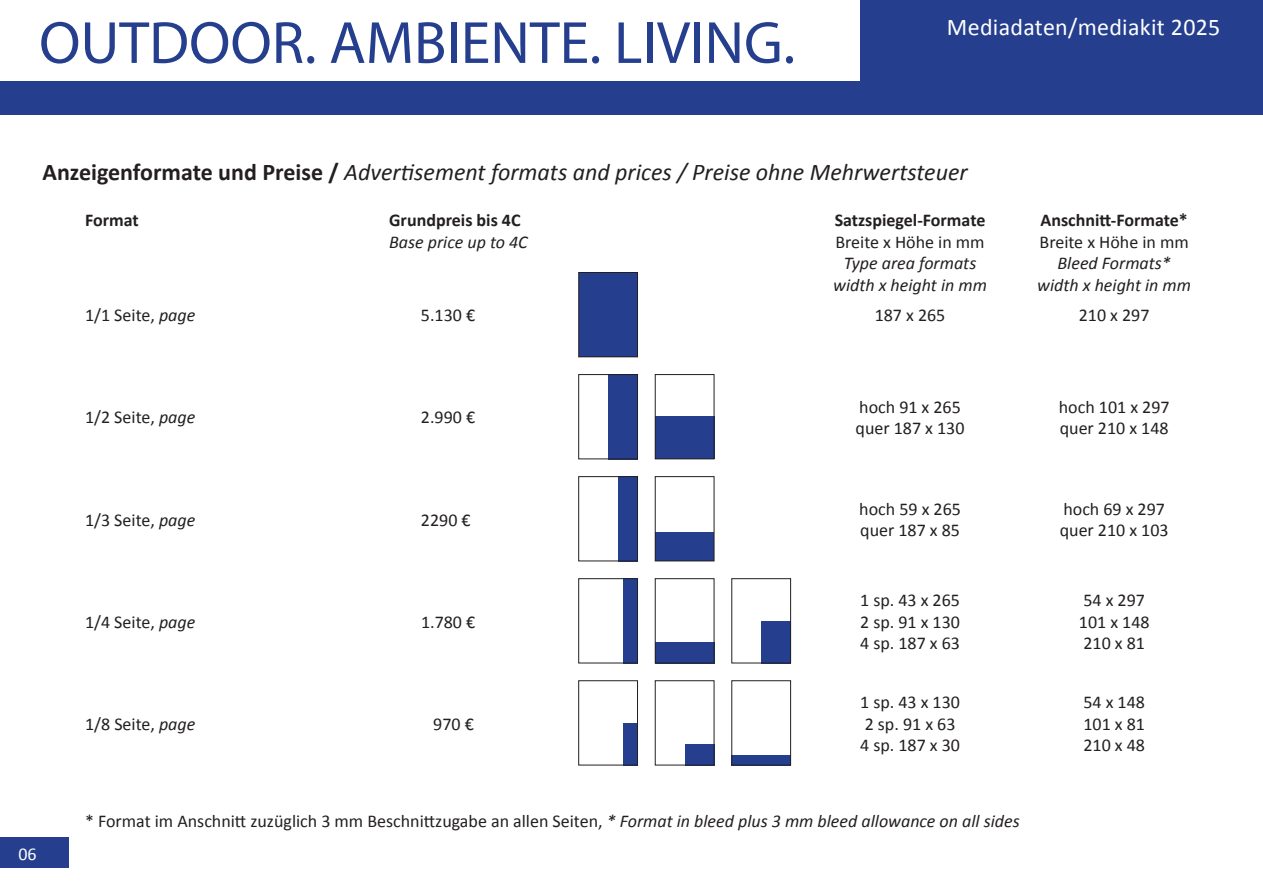
<style>
.page{position:relative;width:1263px;height:893px;background:#fff}
.page>*{position:absolute;margin:0;border:0;box-sizing:border-box;transform-origin:0 0}
.t1{font:60px "Myriad Pro";color:#253f8e}
.t2{font:italic 24px "Calibri";color:#231f20}
.t3{font:24px "Calibri";letter-spacing:.01em;color:#fff}
.t4{font:18px/21.6px "Calibri";color:#231f20}
.t5{font:italic 18px/21.6px "Calibri";color:#231f20;text-align:center}
.t6{font:700 18px "Calibri";color:#231f20}
.t7{font:18px "Calibri";color:#fff}
.s1{font-weight:700;font-style:normal}
.s2{font-style:italic}
</style>
<div class="page">
<div style="left:731px;top:755px;width:60px;height:10px;background:#253f8e"></div>
<div style="left:685px;top:744px;width:29px;height:21px;background:#253f8e"></div>
<div style="left:622px;top:723px;width:15px;height:42px;background:#253f8e"></div>
<div style="left:655px;top:642px;width:59px;height:21px;background:#253f8e"></div>
<div style="left:622px;top:578px;width:15px;height:85px;background:#253f8e"></div>
<div style="left:655px;top:533px;width:59px;height:28px;background:#253f8e"></div>
<div style="left:618px;top:476px;width:19px;height:85px;background:#253f8e"></div>
<div style="left:655px;top:417px;width:59px;height:42px;background:#253f8e"></div>
<div style="left:608px;top:374px;width:30px;height:85px;background:#253f8e"></div>
<div style="left:0;top:838px;width:68px;height:30px;background:#253f8e"></div>
<div style="left:761px;top:621px;width:30px;height:42px;background:#253f8e"></div>
<div style="left:579px;top:272px;width:58px;height:85px;background:#253f8e"></div>
<div style="left:578px;top:272px;width:60px;height:85px;border:1px solid #231f20"></div>
<div style="left:655px;top:680px;width:59px;height:85px;border:1px solid #231f20"></div>
<div style="left:731px;top:680px;width:60px;height:85px;border:1px solid #231f20"></div>
<div style="left:0;top:0;width:1263px;height:115px;background:#253f8e"></div>
<div style="left:0;top:0;width:859px;height:81px;background:#fff"></div>
<div style="left:578px;top:374px;width:60px;height:85px;border:1px solid #231f20"></div>
<div style="left:655px;top:374px;width:59px;height:85px;border:1px solid #231f20"></div>
<div style="left:578px;top:476px;width:60px;height:85px;border:1px solid #231f20"></div>
<div style="left:655px;top:476px;width:59px;height:85px;border:1px solid #231f20"></div>
<div style="left:578px;top:578px;width:60px;height:85px;border:1px solid #231f20"></div>
<div style="left:655px;top:578px;width:59px;height:85px;border:1px solid #231f20"></div>
<div style="left:731px;top:578px;width:60px;height:85px;border:1px solid #231f20"></div>
<div style="left:578px;top:680px;width:60px;height:85px;border:1px solid #231f20"></div>
<h1 class="t1" style="left:39px;top:6px;width:757px">OUTDOOR. AMBIENTE. LIVING.</h1>
<h2 class="t3" style="left:947px;top:10px;width:275px">Mediadaten/mediakit 2025</h2>
<h2 class="t2" style="left:43px;top:155px;width:927px"><span class="s1">Anzeigenformate und Preise /</span> Advertisement formats and prices / Preise ohne Mehrwertsteuer</h2>
<p class="t6" style="left:85px;top:207px;width:55px">Format</p>
<p class="t6" style="left:389px;top:207px;width:133px">Grundpreis bis 4C</p>
<p class="t5" style="left:389px;top:230px;width:140px">Base price up to 4C</p>
<p class="t6" style="left:835px;top:207px;width:152px">Satzspiegel-Formate</p>
<p class="t4" style="left:835px;top:230px;width:151px">Breite x Höhe in mm</p>
<p class="t5" style="left:833px;top:252px;width:155px">Type area formats width x height in mm</p>
<p class="t6" style="left:1040px;top:207px;width:149px">Anschnitt-Formate*</p>
<p class="t4" style="left:1039px;top:230px;width:151px">Breite x Höhe in mm</p>
<p class="t5" style="left:1037px;top:252px;width:155px">Bleed Formats* width x height in mm</p>
<p class="t4" style="left:85px;top:304px;width:112px">1/1 Seite, <span class="s2">page</span></p>
<p class="t4" style="left:421px;top:304px;width:56px">5.130 €</p>
<p class="t4" style="left:85px;top:406px;width:112px">1/2 Seite, <span class="s2">page</span></p>
<p class="t4" style="left:421px;top:406px;width:56px">2.990 €</p>
<p class="t4" style="left:85px;top:508px;width:112px">1/3 Seite, <span class="s2">page</span></p>
<p class="t4" style="left:421px;top:508px;width:51px">2290 €</p>
<p class="t4" style="left:85px;top:610px;width:112px">1/4 Seite, <span class="s2">page</span></p>
<p class="t4" style="left:421px;top:610px;width:56px">1.780 €</p>
<p class="t4" style="left:85px;top:712px;width:112px">1/8 Seite, <span class="s2">page</span></p>
<p class="t4" style="left:433px;top:712px;width:42px">970 €</p>
<p class="t4" style="left:875px;top:304px;width:72px">187 x 265</p>
<p class="t4" style="left:1079px;top:304px;width:72px">210 x 297</p>
<p class="t4" style="left:856px;top:395px;width:110px">hoch 91 x 265 quer 187 x 130</p>
<p class="t4" style="left:1059px;top:395px;width:112px">hoch 101 x 297 quer 210 x 148</p>
<p class="t4" style="left:859px;top:497px;width:103px">hoch 59 x 265 quer 187 x 85</p>
<p class="t4" style="left:1060px;top:497px;width:110px">hoch 69 x 297 quer 210 x 103</p>
<p class="t4" style="left:860px;top:589px;width:101px;text-align:justify">1 sp. 43 x 265<br>2 sp. 91 x 130<br>4 sp. 187 x 63</p>
<p class="t4" style="left:1079px;top:589px;width:72px">54 x 297<br>101 x 148<br>210 x 81</p>
<p class="t4" style="left:860px;top:691px;width:101px">1 sp. 43 x 130<br>2 sp. 91 x 63<br>4 sp. 187 x 30</p>
<p class="t4" style="left:1083px;top:691px;width:63px;text-align:justify">54 x 148<br>101 x 81<br>210 x 48</p>
<p class="t7" style="left:19px;top:841px;width:20px">06</p>
<p class="t4" style="left:85px;top:810px;width:936px">* Format im Anschnitt zuzüglich 3 mm Beschnittzugabe an allen Seiten, <span class="s2">* Format in bleed plus 3 mm bleed allowance on all sides</span></p>
</div>
